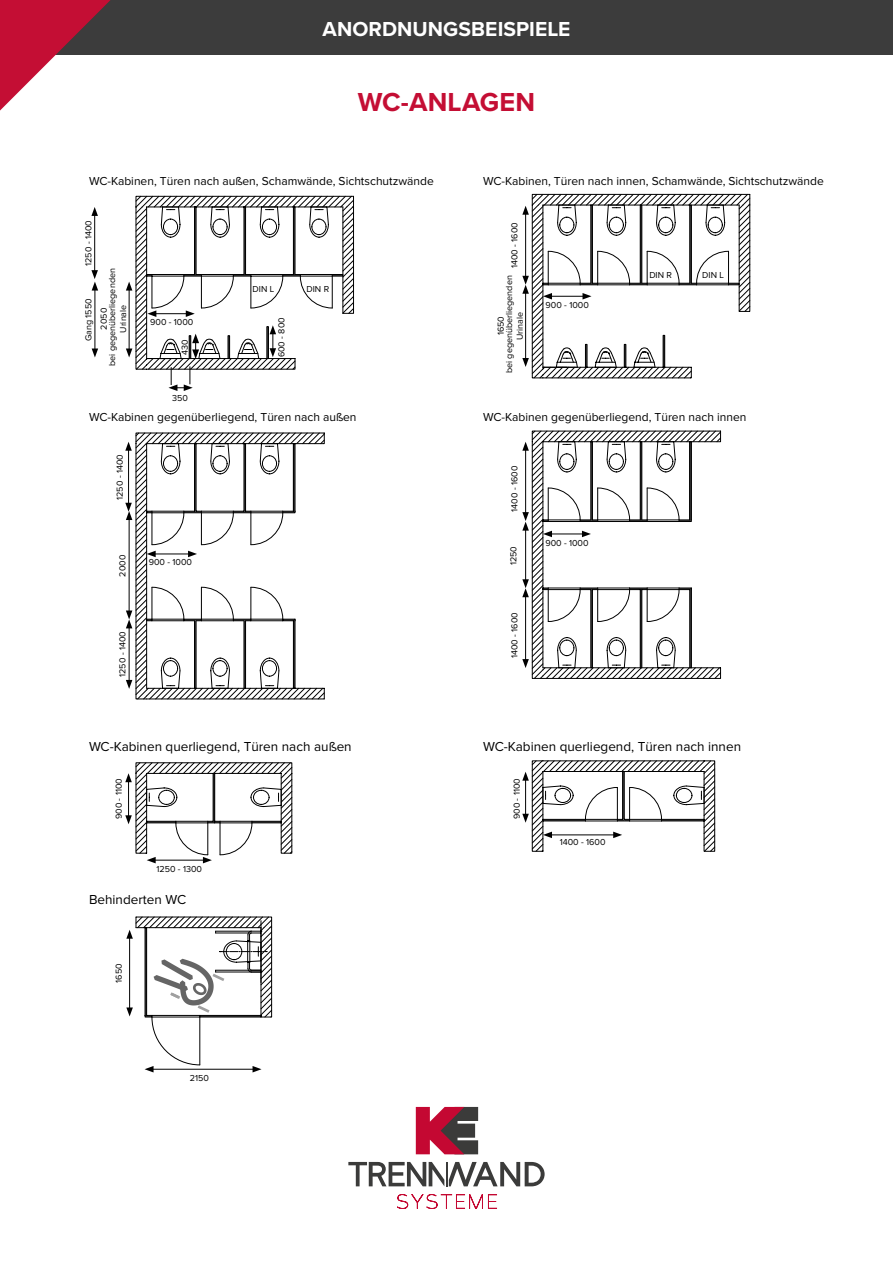
<style>
.page{position:relative;width:893px;height:1263px;background:#fff}
.page>*{position:absolute;margin:0;border:0;box-sizing:border-box;transform-origin:0 0}
.t1{font:700 27px "Proxima Nova";letter-spacing:.005em;color:#c40e34}
.t2{font:700 21px "Proxima Nova";letter-spacing:.005em;color:#fff}
.t3{font:13.5px "Proxima Nova";color:#000}
.t4{font:12px "Proxima Nova";color:#000}
.t5{font:9px/8.4px "Proxima Nova";color:#000;text-align:center}
</style>
<div class="page">
<div style="left:0;top:0;width:893px;height:54px;background:#3c3c3c"></div>
<hr style="left:435px;top:253px;width:1px;height:32px;background:#000">
<hr style="left:94px;top:213px;width:1px;height:60px;background:#000">
<svg style="left:91px;top:207px;width:7px;height:9px"></svg>
<hr style="left:95px;top:288px;width:1px;height:63px;background:#000">
<svg style="left:91px;top:270px;width:7px;height:21px"></svg>
<svg style="left:92px;top:348px;width:6px;height:9px"></svg>
<svg style="left:522px;top:194px;width:228px;height:185px"></svg>
<svg style="left:125px;top:432px;width:200px;height:268px"></svg>
<svg style="left:522px;top:430px;width:199px;height:249px"></svg>
<svg style="left:522px;top:760px;width:193px;height:92px"></svg>
<svg style="left:125px;top:762px;width:168px;height:310px"></svg>
<svg style="left:126px;top:196px;width:228px;height:195px"></svg>
<svg style="left:397px;top:1194px;width:100px;height:15px"></svg>
<svg style="left:348px;top:1162px;width:197px;height:24px"></svg>
<svg style="left:416px;top:1107px;width:62px;height:47px;background:#99384e"></svg>
<svg style="left:0;top:0;width:111px;height:111px"></svg>
<h2 class="t2" style="left:323px;top:13px;width:249px">ANORDNUNGSBEISPIELE</h2>
<h1 class="t1" style="left:358px;top:81px;width:179px">WC-ANLAGEN</h1>
<h3 class="t4" style="left:89px;top:175px;width:346px">WC-Kabinen, Türen nach außen, Schamwände, Sichtschutzwände</h3>
<p class="t5" style="left:85px;top:266px;width:47px;rotate:-90deg">1250 - 1400</p>
<p class="t5" style="left:100px;top:366px;width:99px;rotate:-90deg">2050<br>bei gegenüberliegenden</p>
<p class="t5" style="left:85px;top:341px;width:44px;rotate:-90deg">Gang 1550</p>
<p class="t5" style="left:119px;top:333px;width:30px;rotate:-90deg">Urinale</p>
<p class="t5" style="left:150px;top:318px;width:45px">900 - 1000</p>
<p class="t5" style="left:181px;top:355px;width:17px;rotate:-90deg">430</p>
<p class="t5" style="left:172px;top:394px;width:17px">350</p>
<p class="t5" style="left:253px;top:285px;width:23px">DIN L</p>
<p class="t5" style="left:306px;top:285px;width:24px">DIN R</p>
<p class="t5" style="left:278px;top:357px;width:41px;rotate:-90deg">600 - 800</p>
<h3 class="t4" style="left:483px;top:175px;width:342px">WC-Kabinen, Türen nach innen, Schamwände, Sichtschutzwände</h3>
<p class="t5" style="left:511px;top:268px;width:47px;rotate:-90deg">1400 - 1600</p>
<p class="t5" style="left:497px;top:373px;width:99px;rotate:-90deg">1650<br>bei gegenüberliegenden</p>
<p class="t5" style="left:649px;top:271px;width:24px">DIN R</p>
<p class="t5" style="left:702px;top:271px;width:23px">DIN L</p>
<p class="t5" style="left:546px;top:301px;width:45px">900 - 1000</p>
<p class="t5" style="left:516px;top:340px;width:30px;rotate:-90deg">Urinale</p>
<h3 class="t4" style="left:89px;top:411px;width:269px">WC-Kabinen gegenüberliegend, Türen nach außen</h3>
<h3 class="t4" style="left:483px;top:411px;width:265px">WC-Kabinen gegenüberliegend, Türen nach innen</h3>
<p class="t5" style="left:116px;top:500px;width:47px;rotate:-90deg">1250 - 1400</p>
<p class="t5" style="left:119px;top:576px;width:23px;rotate:-90deg">2000</p>
<p class="t5" style="left:119px;top:677px;width:47px;rotate:-90deg">1250 - 1400</p>
<p class="t5" style="left:149px;top:558px;width:45px">900 - 1000</p>
<p class="t5" style="left:511px;top:512px;width:47px;rotate:-90deg">1400 - 1600</p>
<p class="t5" style="left:510px;top:565px;width:21px;rotate:-90deg">1250</p>
<p class="t5" style="left:511px;top:658px;width:47px;rotate:-90deg">1400 - 1600</p>
<p class="t5" style="left:545px;top:540px;width:45px">900 - 1000</p>
<h3 class="t3" style="left:89px;top:740px;width:264px">WC-Kabinen querliegend, Türen nach außen</h3>
<h3 class="t3" style="left:483px;top:740px;width:260px">WC-Kabinen querliegend, Türen nach innen</h3>
<p class="t5" style="left:115px;top:819px;width:42px;rotate:-90deg">900 - 1100</p>
<p class="t5" style="left:513px;top:819px;width:42px;rotate:-90deg">900 - 1100</p>
<p class="t5" style="left:156px;top:865px;width:47px">1250 - 1300</p>
<h3 class="t3" style="left:89px;top:893px;width:99px">Behinderten WC</h3>
<p class="t5" style="left:115px;top:983px;width:21px;rotate:-90deg">1650</p>
<p class="t5" style="left:190px;top:1074px;width:21px">2150</p>
<p class="t5" style="left:560px;top:838px;width:47px">1400 - 1600</p>
</div>
